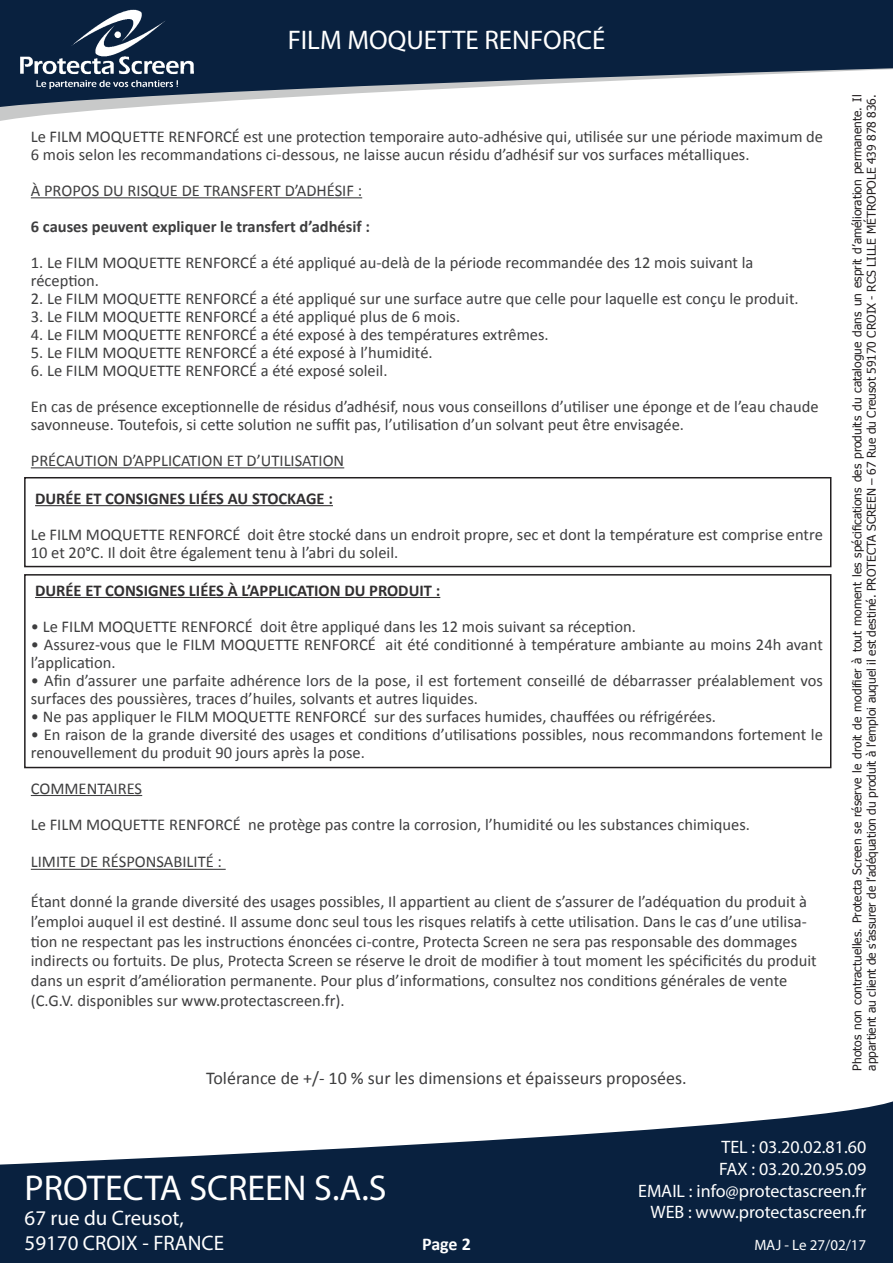
<style>
.page{position:relative;width:893px;height:1263px;background:#fff}
.page>*{position:absolute;margin:0;border:0;box-sizing:border-box;transform-origin:0 0}
.t1{font:36px "Myriad Pro";color:#fff}
.t2{font:27px "Myriad Pro";color:#fff}
.t3{font:21px/25.2px "Myriad Pro";color:#fff}
.t4{font:18px/21.6px "Myriad Pro";color:#fff;text-align:right}
.t5{font:18px "Calibri";color:#3e3e3f}
.t6{font:700 18px "Calibri";color:#fff}
.t7{font:16.5px/18px "Calibri";color:#3e3e3f}
.t8{font:700 16.5px "Calibri";color:#312f30}
.t9{font:700 16.5px "Calibri";color:#3e3e3f}
.t10{font:15px "Myriad Pro";color:#fff}
.t11{font:12px/14.4px "Tahoma";color:#231f20}
</style>
<div class="page">
<svg style="left:0;top:0;width:893px;height:116px;fill:#09213f"></svg>
<svg style="left:0;top:1101px;width:893px;height:162px;fill:#09213f"></svg>
<img style="left:0;top:4px;width:219px;height:90px">
<hr style="left:31px;top:197px;width:331px;height:1px;background:#3e3e3f">
<hr style="left:31px;top:467px;width:313px;height:1px;background:#3e3e3f">
<hr style="left:35px;top:505px;width:298px;height:1px;background:#312f30">
<hr style="left:35px;top:597px;width:405px;height:1px;background:#312f30">
<hr style="left:31px;top:795px;width:111px;height:1px;background:#3e3e3f">
<hr style="left:31px;top:869px;width:195px;height:1px;background:#3e3e3f">
<div style="left:24px;top:477px;width:807px;height:90px;border:2px solid #231f20"></div>
<div style="left:24px;top:574px;width:807px;height:194px;border:2px solid #231f20"></div>
<p class="t2" style="left:288px;top:23px;width:319px">FILM MOQUETTE RENFORCÉ</p>
<p class="t7" style="left:31px;top:128px;width:794px">Le FILM MOQUETTE RENFORCÉ est une protection temporaire auto-adhésive qui, utilisée sur une période maximum de<br>6 mois selon les recommandations ci-dessous, ne laisse aucun résidu d’adhésif sur vos surfaces métalliques.</p>
<p class="t7" style="left:31px;top:182px;width:333px">À PROPOS DU RISQUE DE TRANSFERT D’ADHÉSIF :</p>
<p class="t9" style="left:31px;top:216px;width:341px">6 causes peuvent expliquer le transfert d’adhésif :</p>
<p class="t7" style="left:31px;top:254px;width:724px">1. Le FILM MOQUETTE RENFORCÉ a été appliqué au-delà de la période recommandée des 12 mois suivant la réception.</p>
<p class="t7" style="left:31px;top:290px;width:769px">2. Le FILM MOQUETTE RENFORCÉ a été appliqué sur une surface autre que celle pour laquelle est conçu le produit.</p>
<p class="t7" style="left:31px;top:308px;width:431px">3. Le FILM MOQUETTE RENFORCÉ a été appliqué plus de 6 mois.</p>
<p class="t7" style="left:31px;top:326px;width:519px">4. Le FILM MOQUETTE RENFORCÉ a été exposé à des températures extrêmes.</p>
<p class="t7" style="left:31px;top:344px;width:403px">5. Le FILM MOQUETTE RENFORCÉ a été exposé à l’humidité.</p>
<p class="t7" style="left:31px;top:362px;width:358px">6. Le FILM MOQUETTE RENFORCÉ a été exposé soleil.</p>
<p class="t7" style="left:31px;top:398px;width:789px">En cas de présence exceptionnelle de résidus d’adhésif, nous vous conseillons d’utiliser une éponge et de l’eau chaude</p>
<p class="t7" style="left:31px;top:416px;width:655px">savonneuse. Toutefois, si cette solution ne suffit pas, l’utilisation d’un solvant peut être envisagée.</p>
<p class="t7" style="left:31px;top:452px;width:315px">PRÉCAUTION D’APPLICATION ET D’UTILISATION</p>
<p class="t8" style="left:35px;top:488px;width:299px">DURÉE ET CONSIGNES LIÉES AU STOCKAGE :</p>
<p class="t7" style="left:31px;top:525px;width:793px">Le FILM MOQUETTE RENFORCÉ doit être stocké dans un endroit propre, sec et dont la température est comprise entre<br>10 et 20°C. Il doit être également tenu à l’abri du soleil.</p>
<p class="t8" style="left:35px;top:580px;width:407px">DURÉE ET CONSIGNES LIÉES À L’APPLICATION DU PRODUIT :</p>
<p class="t7" style="left:31px;top:617px;width:607px">• Le FILM MOQUETTE RENFORCÉ doit être appliqué dans les 12 mois suivant sa réception.</p>
<p class="t7" style="left:31px;top:635px;width:794px">• Assurez-vous que le FILM MOQUETTE RENFORCÉ ait été conditionné à température ambiante au moins 24h avant l’application.</p>
<p class="t7" style="left:31px;top:671px;width:793px">• Afin d’assurer une parfaite adhérence lors de la pose, il est fortement conseillé de débarrasser préalablement vos surfaces des poussières, traces d’huiles, solvants et autres liquides.</p>
<p class="t7" style="left:31px;top:707px;width:687px">• Ne pas appliquer le FILM MOQUETTE RENFORCÉ sur des surfaces humides, chauffées ou réfrigérées.</p>
<p class="t7" style="left:31px;top:725px;width:794px">• En raison de la grande diversité des usages et conditions d’utilisations possibles, nous recommandons fortement le renouvellement du produit 90 jours après la pose.</p>
<p class="t7" style="left:31px;top:779px;width:113px">COMMENTAIRES</p>
<p class="t7" style="left:31px;top:815px;width:721px">Le FILM MOQUETTE RENFORCÉ ne protège pas contre la corrosion, l’humidité ou les substances chimiques.</p>
<p class="t7" style="left:31px;top:853px;width:193px">LIMITE DE RÉSPONSABILITÉ :</p>
<p class="t7" style="left:31px;top:892px;width:787px;line-height:19.8px">Étant donné la grande diversité des usages possibles, Il appartient au client de s’assurer de l’adéquation du produit à l’emploi auquel il est destiné. Il assume donc seul tous les risques relatifs à cette utilisation. Dans le cas d’une utilisa&shy;tion ne respectant pas les instructions énoncées ci-contre, Protecta Screen ne sera pas responsable des dommages indirects ou fortuits. De plus, Protecta Screen se réserve le droit de modifier à tout moment les spécificités du produit dans un esprit d’amélioration permanente. Pour plus d’informations, consultez nos conditions générales de vente (C.G.V. disponibles sur www.protectascreen.fr).</p>
<p class="t5" style="left:206px;top:1067px;width:482px">Tolérance de +/- 10 % sur les dimensions et épaisseurs proposées.</p>
<p class="t11" style="left:849px;top:1070px;width:977px;rotate:-90deg">Photos non contractuelles. Protecta Screen se réserve le droit de modifier à tout moment les spécifications des produits du catalogue dans un esprit d’amélioration permanente. Il appartient au client de s’assurer de l’adéquation du produit à l’emploi auquel il est destiné. PROTECTA SCREEN – 67 Rue du Creusot 59170 CROIX - RCS LILLE MÉTROPOLE 439 878 836.</p>
<h1 class="t1" style="left:25px;top:1166px;width:364px">PROTECTA SCREEN S.A.S</h1>
<p class="t3" style="left:25px;top:1205px;width:201px">67 rue du Creusot,<br>59170 CROIX - FRANCE</p>
<p class="t6" style="left:422px;top:1233px;width:50px">Page 2</p>
<p class="t4" style="left:638px;top:1136px;width:230px">TEL : 03.20.02.81.60<br>FAX : 03.20.20.95.09<br>EMAIL : info@protectascreen.fr<br>WEB : www.protectascreen.fr</p>
<p class="t10" style="left:754px;top:1236px;width:113px">MAJ - Le 27/02/17</p>
</div>
